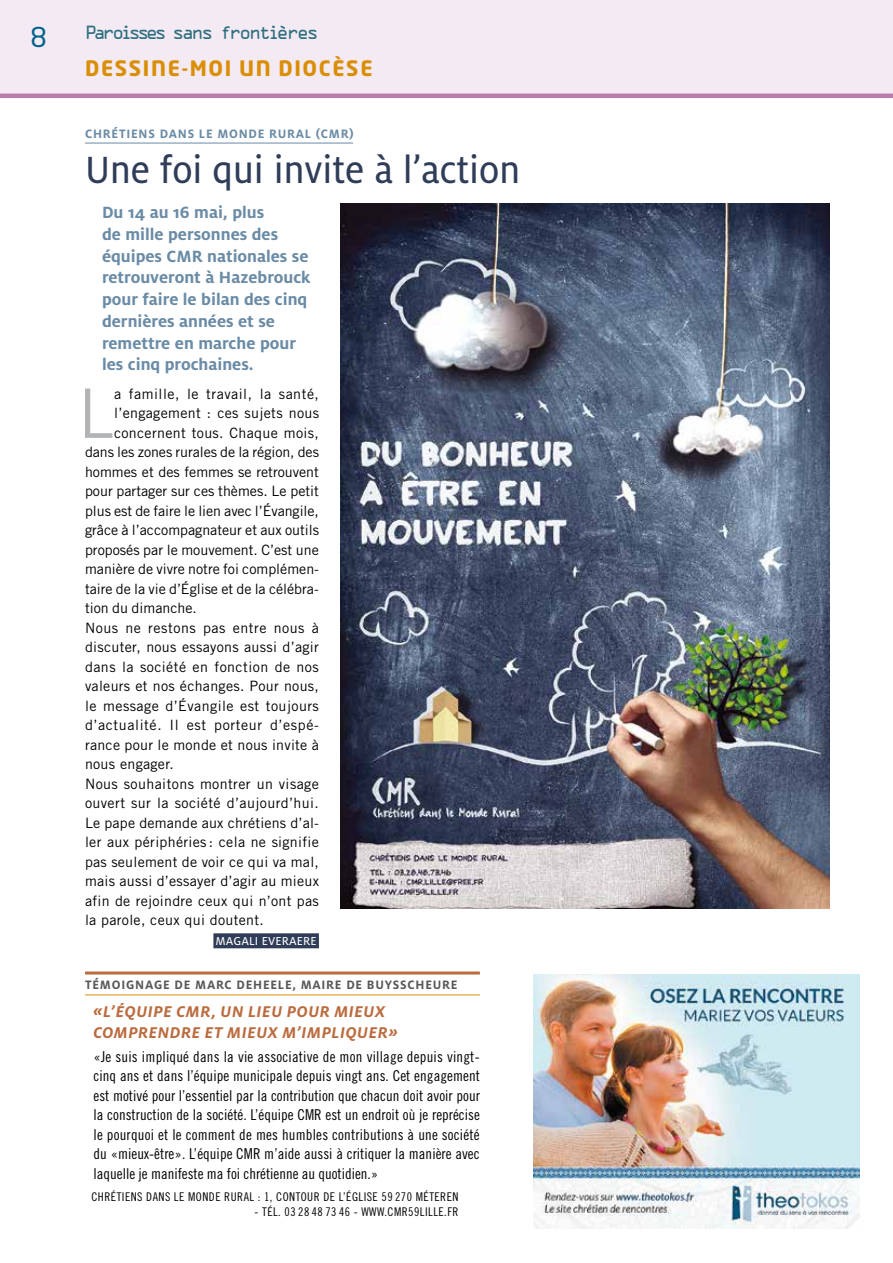
<style>
.page{position:relative;width:893px;height:1263px;background:#fff}
.page>*{position:absolute;margin:0;border:0;box-sizing:border-box;transform-origin:0 0}
.t1{font:68.25px "Trade Gothic";color:#b1b3b4;scale:.95 1}
.t2{font:42px "Milo OT Text";color:#303d58;scale:.94 1}
.t3{font:27px "Neo Tech";color:#00628d}
.t4{font:700 21px "Neo Tech";letter-spacing:.08em;color:#da8e03}
.t5{font:700 18px/21.8px "Milo OT";color:#6a8ba6}
.t6{font:italic 700 17.25px/21px "Milo OT";letter-spacing:.03em;color:#bb6c3f}
.t7{font:17.1px "OCRA A";letter-spacing:-.16em;color:#2d6e7f}
.t8{font:15px/19.5px "Trade Gothic Cond Eighteen";color:#000;text-align:justify}
.t9{font:14.25px "Trade Gothic";letter-spacing:.02em;color:#000}
.t10{font:14.25px "Trade Gothic";color:#000}
.t11{font:14.25px "Trade Gothic";letter-spacing:-.005em;color:#000}
.t12{font:14.25px "Trade Gothic";letter-spacing:.04em;color:#000}
.t13{font:700 13.5px "Milo OT";letter-spacing:.06em;color:#58585a}
.t14{font:700 13.5px "Milo OT";letter-spacing:.06em;color:#6a8ba6}
.t15{font:12.75px "Milo OT Text";letter-spacing:.01em;color:#fff}
.t16{font:12px "Trade Gothic Cond Eighteen";letter-spacing:.04em;color:#000}
</style>
<div class="page">
<div style="left:0;top:0;width:893px;height:94px;background:#f3eaf3"></div>
<hr style="left:0;top:94px;width:893px;height:4px;background:#ba7caf">
<svg style="left:280px;top:26px;width:5px;height:3px"></svg>
<div style="left:213px;top:933px;width:106px;height:15px;background:#303d58"></div>
<hr style="left:85px;top:143px;width:268px;height:1px;background:#6a8ba6">
<img style="left:340px;top:204px;width:489px;height:704px">
<hr style="left:85px;top:971px;width:395px;height:3px;background:#bb6c3f">
<hr style="left:85px;top:994px;width:395px;height:1px;background:#da8e03">
<img style="left:533px;top:974px;width:327px;height:254px">
<h3 class="t3" style="left:30px;top:20px;width:18px">8</h3>
<p class="t7" style="left:85px;top:26px;width:235px">Paroisses sans frontieres</p>
<h3 class="t4" style="left:85px;top:55px;width:289px">DESSINE-MOI UN DIOCÈSE</h3>
<p class="t14" style="left:85px;top:126px;width:270px">CHRÉTIENS DANS LE MONDE RURAL (CMR)</p>
<h2 class="t2" style="left:85px;top:147px;width:464px">Une foi qui invite à l’action</h2>
<p class="t5" style="left:102px;top:202px;width:210px">Du 14 au 16 mai, plus<br>de mille personnes des équipes CMR nationales se retrouveront à Hazebrouck pour faire le bilan des cinq dernières années et se remettre en marche pour les cinq prochaines.</p>
<h1 class="t1" style="left:78px;top:372px;width:39px">L</h1>
<p class="t9" style="left:114px;top:385px;width:206px">a famille, le travail, la santé,</p>
<p class="t9" style="left:114px;top:405px;width:206px">l’engagement : ces sujets nous</p>
<p class="t9" style="left:114px;top:424px;width:206px">concernent tous. Chaque mois,</p>
<p class="t11" style="left:85px;top:444px;width:235px">dans les zones rurales de la région, des</p>
<p class="t10" style="left:85px;top:463px;width:235px">hommes et des femmes se retrouvent</p>
<p class="t10" style="left:85px;top:483px;width:235px">pour partager sur ces thèmes. Le petit</p>
<p class="t11" style="left:85px;top:502px;width:235px">plus est de faire le lien avec l’Évangile,</p>
<p class="t10" style="left:85px;top:522px;width:235px">grâce à l’accompagnateur et aux outils</p>
<p class="t10" style="left:85px;top:541px;width:235px">proposés par le mouvement. C’est une</p>
<p class="t10" style="left:85px;top:561px;width:235px">manière de vivre notre foi complémen-</p>
<p class="t10" style="left:85px;top:580px;width:235px">taire de la vie d’Église et de la célébra-</p>
<p class="t10" style="left:85px;top:600px;width:113px">tion du dimanche.</p>
<p class="t9" style="left:85px;top:619px;width:235px">Nous ne restons pas entre nous à</p>
<p class="t9" style="left:85px;top:639px;width:235px">discuter, nous essayons aussi d’agir</p>
<p class="t9" style="left:85px;top:658px;width:235px">dans la société en fonction de nos</p>
<p class="t9" style="left:85px;top:678px;width:235px">valeurs et nos échanges. Pour nous,</p>
<p class="t9" style="left:85px;top:697px;width:235px">le message d’Évangile est toujours</p>
<p class="t12" style="left:85px;top:717px;width:235px">d’actualité. Il est porteur d’espé-</p>
<p class="t9" style="left:85px;top:736px;width:235px">rance pour le monde et nous invite à</p>
<p class="t9" style="left:85px;top:756px;width:90px">nous engager.</p>
<p class="t9" style="left:85px;top:775px;width:235px">Nous souhaitons montrer un visage</p>
<p class="t9" style="left:85px;top:794px;width:235px">ouvert sur la société d’aujourd’hui.</p>
<p class="t9" style="left:85px;top:814px;width:235px">Le pape demande aux chrétiens d’al-</p>
<p class="t9" style="left:85px;top:833px;width:235px">ler aux périphéries : cela ne signifie</p>
<p class="t9" style="left:85px;top:853px;width:235px">pas seulement de voir ce qui va mal,</p>
<p class="t9" style="left:85px;top:872px;width:236px">mais aussi d’essayer d’agir au mieux</p>
<p class="t9" style="left:85px;top:892px;width:235px">afin de rejoindre ceux qui n’ont pas</p>
<p class="t9" style="left:85px;top:911px;width:180px">la parole, ceux qui doutent.</p>
<p class="t15" style="left:216px;top:934px;width:103px">MAGALI EVERAERE</p>
<p class="t13" style="left:85px;top:977px;width:374px">TÉMOIGNAGE DE MARC DEHEELE, MAIRE DE BUYSSCHEURE</p>
<p class="t6" style="left:94px;top:1001px;width:306px">«L’ÉQUIPE CMR, UN LIEU POUR MIEUX<br>COMPRENDRE ET MIEUX M’IMPLIQUER»</p>
<p class="t8" style="left:94px;top:1046px;width:388px">«Je suis impliqué dans la vie associative de mon village depuis vingt&shy;cinq ans et dans l’équipe municipale depuis vingt ans. Cet engagement est motivé pour l’essentiel par la contribution que chacun doit avoir pour la construction de la société. L’équipe CMR est un endroit où je reprécise le pourquoi et le comment de mes humbles contributions à une société du «mieux-être». L’équipe CMR m’aide aussi à critiquer la manière avec laquelle je manifeste ma foi chrétienne au quotidien.»</p>
<p class="t16" style="left:91px;top:1189px;width:369px">CHRÉTIENS DANS LE MONDE RURAL : 1, CONTOUR DE L’ÉGLISE 59 270 MÉTEREN</p>
<p class="t16" style="left:255px;top:1204px;width:205px">- TÉL. 03 28 48 73 46 - WWW.CMR59LILLE.FR</p>
</div>
